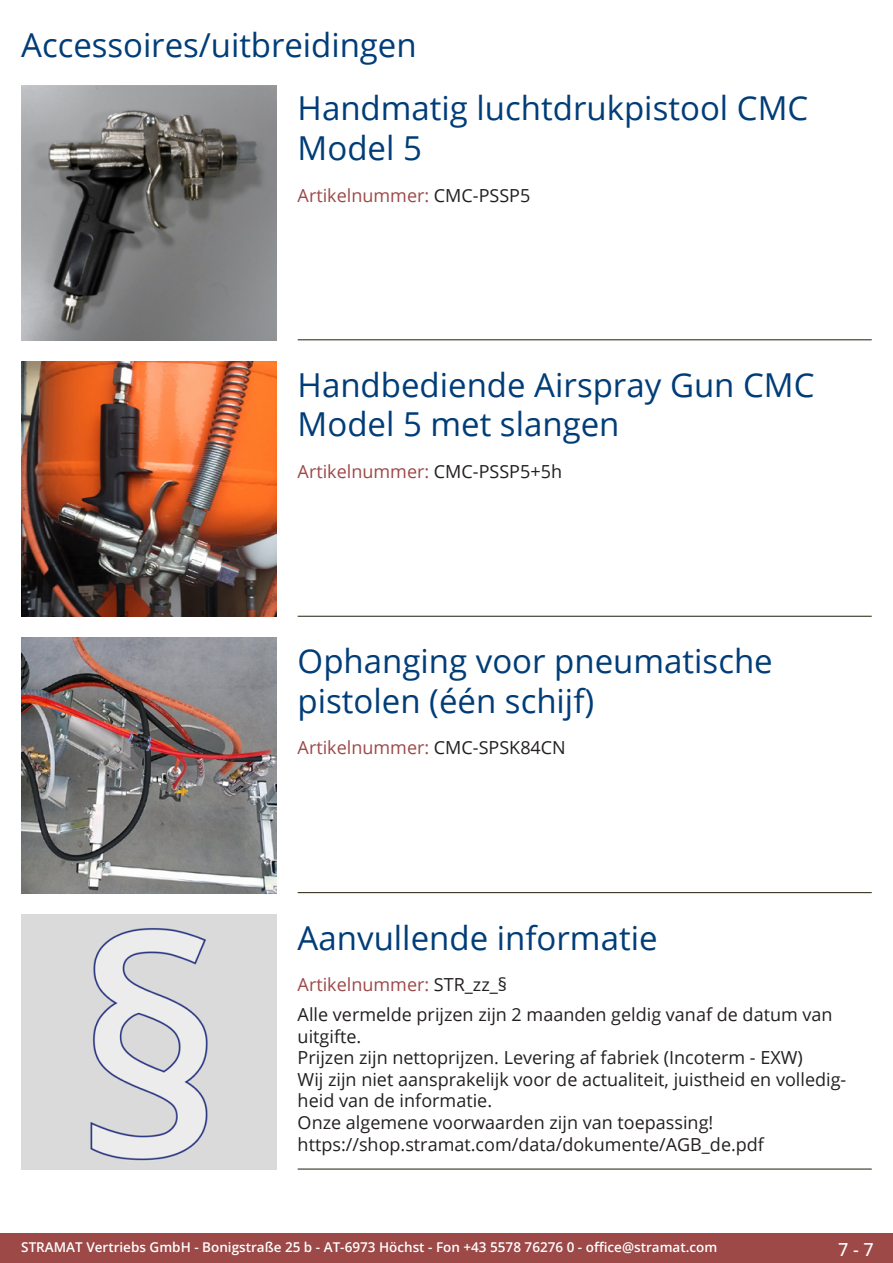
<style>
.page{position:relative;width:893px;height:1263px;background:#fff}
.page>*{position:absolute;margin:0;border:0;box-sizing:border-box;transform-origin:0 0}
.Produkttitel{font:33px/39.6px "Open Sans";color:#003d78}
.RastTitel{font:33px "Open Sans";color:#003d78}
.Beschreibung_Text{font:18px/21.6px "Open Sans";color:#231f20}
.TechDaten_Überschrif{font:18px "Open Sans";color:#9c4948}
.t1{font:500 18px "Open Sans";color:#fff}
.t2{font:600 13.5px "Open Sans";color:#fff}
.s1{color:#231f20}
</style>
<div class="page">
<div style="left:0;top:1233px;width:893px;height:30px;background:#9c4948"></div>
<hr style="left:298px;top:340px;width:574px;height:1px;background:#201d08">
<hr style="left:298px;top:616px;width:574px;height:1px;background:#201d08">
<hr style="left:298px;top:892px;width:574px;height:1px;background:#201d08">
<hr style="left:298px;top:1169px;width:574px;height:1px;background:#201d08">
<img style="left:21px;top:85px;width:255px;height:255px">
<img style="left:21px;top:361px;width:255px;height:256px">
<img style="left:21px;top:638px;width:255px;height:255px">
<img style="left:21px;top:914px;width:255px;height:255px">
<p class="RastTitel" style="left:21px;top:22px;width:397px">Accessoires/uitbreidingen</p>
<p class="Produkttitel" style="left:298px;top:88px;width:512px">Handmatig luchtdrukpistool CMC<br>Model 5</p>
<p class="TechDaten_Überschrif" style="left:298px;top:183px;width:234px">Artikelnummer: <span class="s1">CMC-PSSP5</span></p>
<p class="Produkttitel" style="left:298px;top:364px;width:518px">Handbediende Airspray Gun CMC<br>Model 5 met slangen</p>
<p class="TechDaten_Überschrif" style="left:298px;top:459px;width:266px">Artikelnummer: <span class="s1">CMC-PSSP5+5h</span></p>
<p class="Produkttitel" style="left:298px;top:640px;width:477px">Ophanging voor pneumatische pistolen (één schijf)</p>
<p class="TechDaten_Überschrif" style="left:298px;top:735px;width:270px">Artikelnummer: <span class="s1">CMC-SPSK84CN</span></p>
<p class="Produkttitel" style="left:298px;top:917px;width:361px">Aanvullende informatie</p>
<p class="TechDaten_Überschrif" style="left:298px;top:972px;width:211px">Artikelnummer: <span class="s1">STR_zz_§</span></p>
<p class="Beschreibung_Text" style="left:298px;top:1003px;width:549px">Alle vermelde prijzen zijn 2 maanden geldig vanaf de datum van uitgifte.<br>Prijzen zijn nettoprijzen. Levering af fabriek (Incoterm - EXW)<br>Wij zijn niet aansprakelijk voor de actualiteit, juistheid en volledig&shy;heid van de informatie.<br>Onze algemene voorwaarden zijn van toepassing! https://shop.stramat.com/data/dokumente/AGB_de.pdf</p>
<p class="t2" style="left:21px;top:1238px;width:698px">STRAMAT Vertriebs GmbH - Bonigstraße 25 b - AT-6973 Höchst - Fon +43 5578 76276 0 - office@stramat.com</p>
<p class="t1" style="left:838px;top:1237px;width:37px">7 - 7</p>
</div>
